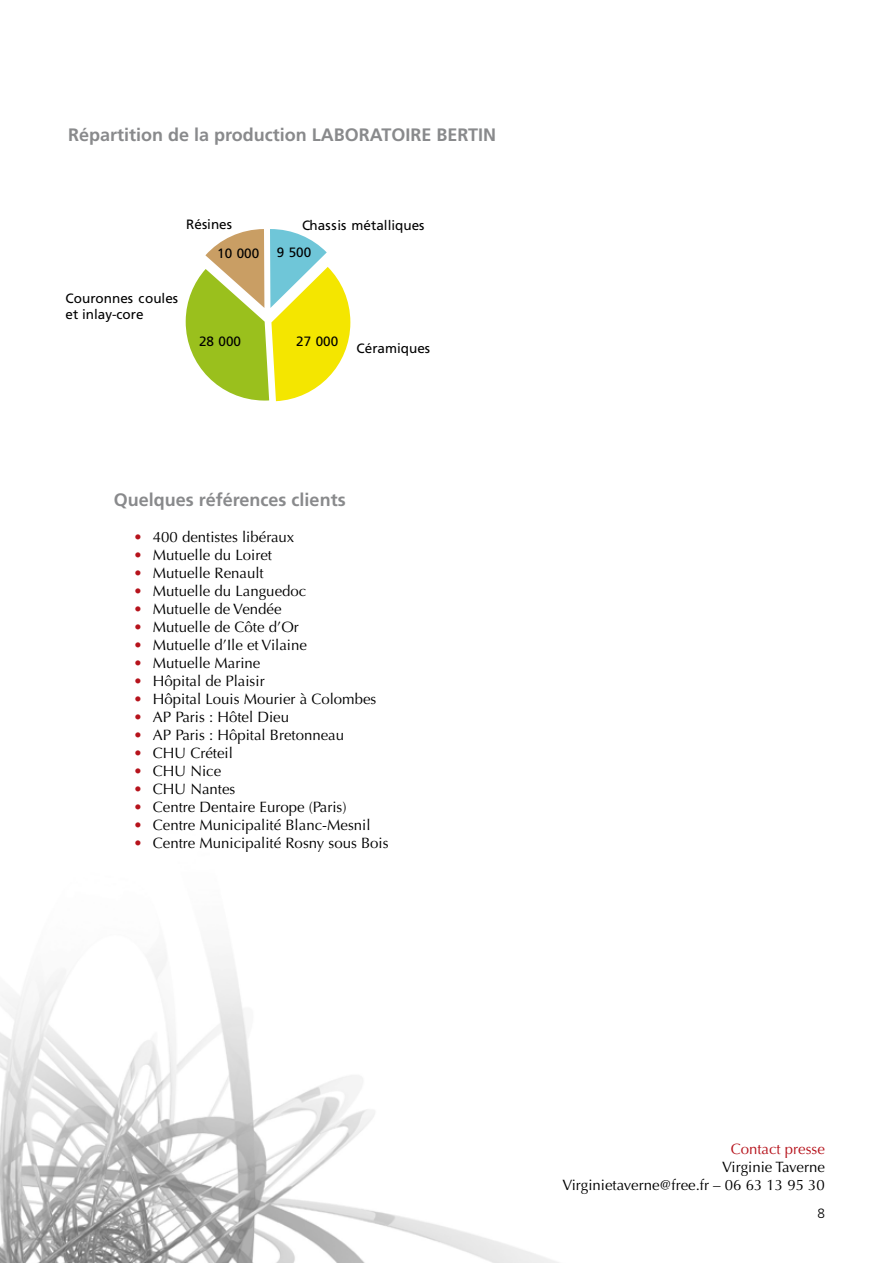
<style>
.page{position:relative;width:893px;height:1263px;background:#fff}
.page>*{position:absolute;margin:0;border:0;box-sizing:border-box;transform-origin:0 0}
.t1{font:700 18px "Frutiger";color:#898a8c}
.t2{font:15px/18px "Optima";color:#000;text-align:right}
.t3{font:15px "Optima";color:#b6131c}
.t4{font:13.5px/16.2px "Frutiger";color:#000}
.t5{font:300 13.5px "Frutiger";color:#000}
.s1{color:#b6131c}
</style>
<div class="page">
<img style="left:0;top:955px;width:559px;height:308px">
<svg style="left:186px;top:229px;width:164px;height:172px"></svg>
<p class="t1" style="left:68px;top:124px;width:265px">Répartition de la production Laboratoire</p>
<p class="t1" style="left:436px;top:124px;width:22px">Bertin</p>
<p class="t4" style="left:186px;top:217px;width:47px">Résines</p>
<p class="t4" style="left:302px;top:217px;width:124px">Chassis métalliques</p>
<p class="t4" style="left:66px;top:290px;width:114px">Couronnes coules et inlay-core</p>
<p class="t4" style="left:217px;top:245px;width:44px">10 000</p>
<p class="t4" style="left:277px;top:244px;width:36px">9 500</p>
<p class="t4" style="left:199px;top:334px;width:44px">28 000</p>
<p class="t4" style="left:296px;top:334px;width:44px">27 000</p>
<p class="t4" style="left:357px;top:340px;width:75px">Céramiques</p>
<p class="t1" style="left:114px;top:489px;width:233px">Quelques références clients</p>
<p class="t2" style="left:133px;top:528px;width:163px"><span class="s1">•</span> 400 dentistes libéraux</p>
<p class="t2" style="left:133px;top:546px;width:140px"><span class="s1">•</span> Mutuelle du Loiret</p>
<p class="t2" style="left:133px;top:564px;width:132px"><span class="s1">•</span> Mutuelle Renault</p>
<p class="t2" style="left:133px;top:582px;width:174px"><span class="s1">•</span> Mutuelle du Languedoc</p>
<p class="t2" style="left:133px;top:600px;width:150px"><span class="s1">•</span> Mutuelle de Vendée</p>
<p class="t2" style="left:133px;top:618px;width:167px"><span class="s1">•</span> Mutuelle de Côte d’Or</p>
<p class="t2" style="left:133px;top:636px;width:175px"><span class="s1">•</span> Mutuelle d’Ile et Vilaine</p>
<p class="t2" style="left:133px;top:654px;width:129px"><span class="s1">•</span> Mutuelle Marine</p>
<p class="t2" style="left:133px;top:672px;width:133px"><span class="s1">•</span> Hôpital de Plaisir</p>
<p class="t2" style="left:133px;top:690px;width:244px"><span class="s1">•</span> Hôpital Louis Mourier à Colombes</p>
<p class="t2" style="left:133px;top:708px;width:157px"><span class="s1">•</span> AP Paris : Hôtel Dieu</p>
<p class="t2" style="left:133px;top:726px;width:212px"><span class="s1">•</span> AP Paris : Hôpital Bretonneau</p>
<p class="t2" style="left:133px;top:744px;width:101px"><span class="s1">•</span> CHU Créteil</p>
<p class="t2" style="left:133px;top:762px;width:89px"><span class="s1">•</span> CHU Nice</p>
<p class="t2" style="left:133px;top:780px;width:104px"><span class="s1">•</span> CHU Nantes</p>
<p class="t2" style="left:133px;top:798px;width:215px"><span class="s1">•</span> Centre Dentaire Europe (Paris)</p>
<p class="t2" style="left:133px;top:816px;width:239px"><span class="s1">•</span> Centre Municipalité Blanc-Mesnil</p>
<p class="t2" style="left:133px;top:834px;width:257px"><span class="s1">•</span> Centre Municipalité Rosny sous Bois</p>
<p class="t3" style="left:731px;top:1140px;width:96px">Contact presse</p>
<p class="t2" style="left:562px;top:1158px;width:264px">Virginie Taverne<br>Virginietaverne@free.fr – 06 63 13 95 30</p>
<p class="t5" style="left:817px;top:1205px;width:9px">8</p>
</div>
